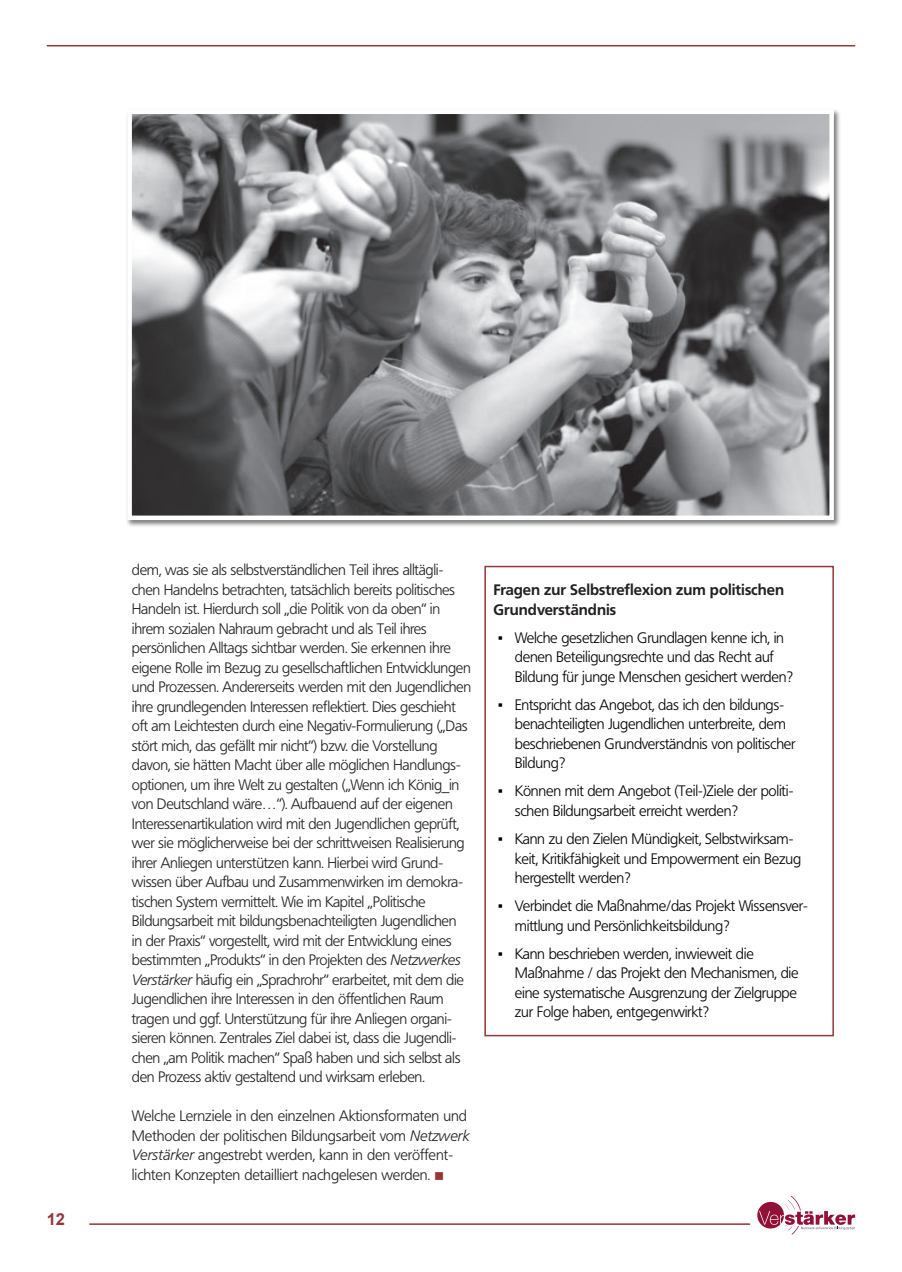
<style>
.page{position:relative;width:902px;height:1272px;background:#fff}
.page>*{position:absolute;margin:0;border:0;box-sizing:border-box;transform-origin:0 0}
.t1{font:700 16.5px "Arial";color:#953638}
.Fließtext{font:300 15px/19.5px "Frutiger BQ";letter-spacing:-.02em;color:#231f20}
.t2{font:300 15px/19.5px "Frutiger BQ";letter-spacing:-.015em;color:#000}
.Fließtext-2{font:700 15px/19.5px "Frutiger BQ";color:#231f20}
.s1{font-style:italic}
.s2{color:#953638}
.s3{font-family:"Arial Narrow";font-weight:400}
</style>
<div class="page">
<hr style="left:89px;top:1223px;width:661px;height:1px;background:#953638">
<svg style="left:757px;top:1195px;width:98px;height:39px"></svg>
<hr style="left:47px;top:45px;width:808px;height:1px;background:#953638">
<div style="left:126px;top:108px;width:715px;height:419px;background:#231f20;opacity:.6"></div>
<img style="left:132px;top:114px;width:696px;height:401px">
<div style="left:127px;top:109px;width:706px;height:411px;border:4px solid #fff"></div>
<div style="left:484px;top:566px;width:349px;height:470px;border:2px solid #953638"></div>
<p class="t1" style="left:47px;top:1207px;width:20px">12</p>
<p class="Fließtext" style="left:132px;top:560px;width:341px">dem, was sie als selbstverständlichen Teil ihres alltägli&shy;chen Handelns betrachten, tatsächlich bereits politisches Handeln ist. Hierdurch soll „die Politik von da oben“ in ihrem sozialen Nahraum gebracht und als Teil ihres persönlichen Alltags sichtbar werden. Sie erkennen ihre eigene Rolle im Bezug zu gesellschaftlichen Entwicklungen und Prozessen. Andererseits werden mit den Jugendlichen ihre grundlegenden Interessen reflektiert. Dies geschieht oft am Leichtesten durch eine Negativ-Formulierung („Das stört mich, das gefällt mir nicht“) bzw. die Vorstellung davon, sie hätten Macht über alle möglichen Handlungs&shy;optionen, um ihre Welt zu gestalten („Wenn ich König_in von Deutschland wäre…“). Aufbauend auf der eigenen Interessenartikulation wird mit den Jugendlichen geprüft, wer sie möglicherweise bei der schrittweisen Realisierung ihrer Anliegen unterstützen kann. Hierbei wird Grund&shy;wissen über Aufbau und Zusammenwirken im demokra&shy;tischen System vermittelt. Wie im Kapitel „Politische Bildungsarbeit mit bildungsbenachteiligten Jugendlichen<br>in der Praxis“ vorgestellt, wird mit der Entwicklung eines bestimmten „Produkts“ in den Projekten des <span class="s1">Netzwerkes Verstärker</span> häufig ein „Sprachrohr“ erarbeitet, mit dem die Jugendlichen ihre Interessen in den öffentlichen Raum tragen und ggf. Unterstützung für ihre Anliegen organi&shy;sieren können. Zentrales Ziel dabei ist, dass die Jugendli&shy;chen „am Politik machen“ Spaß haben und sich selbst als den Prozess aktiv gestaltend und wirksam erleben.</p>
<p class="Fließtext" style="left:132px;top:1106px;width:339px">Welche Lernziele in den einzelnen Aktionsformaten und Methoden der politischen Bildungsarbeit vom <span class="s1">Netzwerk Verstärker</span> angestrebt werden, kann in den veröffent&shy;lichten Konzepten detailliert nachgelesen werden. <span class="s2">■</span></p>
<p class="Fließtext-2" style="left:493px;top:580px;width:292px">Fragen zur Selbstreflexion zum politischen<br>Grundverständnis</p>
<p class="t2" style="left:514px;top:628px;width:280px;text-indent:-17px"><span class="s3">▪</span> Welche gesetzlichen Grundlagen kenne ich, in denen Beteiligungsrechte und das Recht auf<br>Bildung für junge Menschen gesichert werden?</p>
<p class="t2" style="left:514px;top:695px;width:282px;text-indent:-17px"><span class="s3">▪</span> Entspricht das Angebot, das ich den bildungs&shy;benachteiligten Jugendlichen unterbreite, dem beschriebenen Grundverständnis von politischer Bildung?</p>
<p class="t2" style="left:514px;top:781px;width:280px;text-indent:-17px"><span class="s3">▪</span> Können mit dem Angebot (Teil-)Ziele der politi&shy;schen Bildungsarbeit erreicht werden?</p>
<p class="t2" style="left:514px;top:829px;width:288px;text-indent:-17px"><span class="s3">▪</span> Kann zu den Zielen Mündigkeit, Selbstwirksam&shy;keit, Kritikfähigkeit und Empowerment ein Bezug hergestellt werden?</p>
<p class="t2" style="left:514px;top:896px;width:294px;text-indent:-17px"><span class="s3">▪</span> Verbindet die Maßnahme/das Projekt Wissensver&shy;mittlung und Persönlichkeitsbildung?</p>
<p class="t2" style="left:514px;top:943px;width:285px;text-indent:-17px"><span class="s3">▪</span> Kann beschrieben werden, inwieweit die Maßnahme / das Projekt den Mechanismen, die eine systematische Ausgrenzung der Zielgruppe zur Folge haben, entgegenwirkt?</p>
</div>
